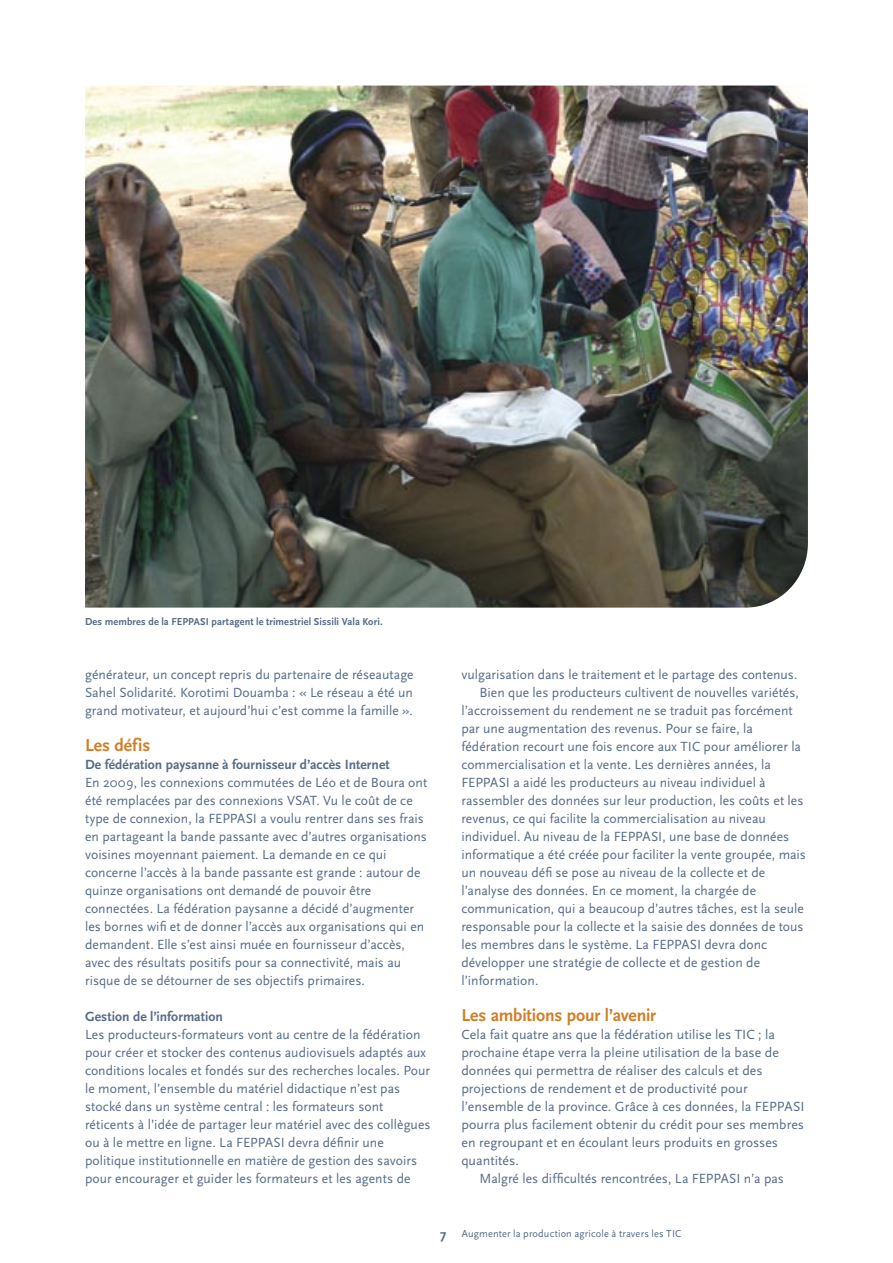
<style>
.page{position:relative;width:893px;height:1263px;background:#fff}
.page>*{position:absolute;margin:0;border:0;box-sizing:border-box;transform-origin:0 0}
.t1{font:700 18px "Scala Sans";letter-spacing:-.01em;color:#d27e26}
.t2{font:13.8px/18px "Scala Sans";letter-spacing:.005em;color:#566b87}
.t3{font:700 13.8px "Scala Sans";color:#566b87}
.t4{font:700 10.5px "Scala Sans";letter-spacing:.01em;color:#566b87}
.t5{font:10.5px "Scala Sans";letter-spacing:.015em;color:#566b87}
.s1{font-weight:700;font-size:13.8px}
</style>
<div class="page">
<img style="left:85px;top:86px;width:723px;height:522px">
<p class="t4" style="left:85px;top:616px;width:299px">Des membres de la FEPPASI partagent le trimestriel Sissili Vala Kori.</p>
<p class="t2" style="left:85px;top:666px;width:330px;text-align:justify">générateur, un concept repris du partenaire de réseautage Sahel Solidarité. Korotimi Douamba : « Le réseau a été un grand motivateur, et aujourd’hui c’est comme la famille ».</p>
<h1 class="t1" style="left:85px;top:736px;width:67px">Les défis</h1>
<p class="t3" style="left:85px;top:757px;width:306px">De fédération paysanne à fournisseur d’accès Internet</p>
<p class="t2" style="left:85px;top:774px;width:344px">En 2009, les connexions commutées de Léo et de Boura ont été remplacées par des connexions VSAT. Vu le coût de ce type de connexion, la FEPPASI a voulu rentrer dans ses frais en partageant la bande passante avec d’autres organisations voisines moyennant paiement. La demande en ce qui concerne l’accès à la bande passante est grande : autour de quinze organisations ont demandé de pouvoir être connectées. La fédération paysanne a décidé d’augmenter les bornes wifi et de donner l’accès aux organisations qui en demandent. Elle s’est ainsi muée en fournisseur d’accès, avec des résultats positifs pour sa connectivité, mais au risque de se détourner de ses objectifs primaires.</p>
<p class="t3" style="left:85px;top:1009px;width:139px">Gestion de l’information</p>
<p class="t2" style="left:85px;top:1026px;width:347px">Les producteurs-formateurs vont au centre de la fédération pour créer et stocker des contenus audiovisuels adaptés aux conditions locales et fondés sur des recherches locales. Pour le moment, l’ensemble du matériel didactique n’est pas stocké dans un système central : les formateurs sont réticents à l’idée de partager leur matériel avec des collègues ou à le mettre en ligne. La FEPPASI devra définir une politique institutionnelle en matière de gestion des savoirs pour encourager et guider les formateurs et les agents de</p>
<p class="t2" style="left:461px;top:666px;width:338px">vulgarisation dans le traitement et le partage des contenus.</p>
<p class="t2" style="left:479px;top:684px;width:321px">Bien que les producteurs cultivent de nouvelles variétés,</p>
<p class="t2" style="left:461px;top:702px;width:333px">l’accroissement du rendement ne se traduit pas forcément</p>
<p class="t2" style="left:461px;top:720px;width:293px">par une augmentation des revenus. Pour se faire, la</p>
<p class="t2" style="left:461px;top:738px;width:341px">fédération recourt une fois encore aux TIC pour améliorer la</p>
<p class="t2" style="left:461px;top:756px;width:311px">commercialisation et la vente. Les dernières années, la</p>
<p class="t2" style="left:461px;top:774px;width:306px">FEPPASI a aidé les producteurs au niveau individuel à</p>
<p class="t2" style="left:461px;top:792px;width:344px">rassembler des données sur leur production, les coûts et les</p>
<p class="t2" style="left:461px;top:810px;width:306px">revenus, ce qui facilite la commercialisation au niveau</p>
<p class="t2" style="left:461px;top:828px;width:329px">individuel. Au niveau de la FEPPASI, une base de données</p>
<p class="t2" style="left:461px;top:846px;width:346px">informatique a été créée pour faciliter la vente groupée, mais</p>
<p class="t2" style="left:461px;top:864px;width:305px">un nouveau défi se pose au niveau de la collecte et de</p>
<p class="t2" style="left:461px;top:882px;width:296px">l’analyse des données. En ce moment, la chargée de</p>
<p class="t2" style="left:461px;top:900px;width:344px">communication, qui a beaucoup d’autres tâches, est la seule</p>
<p class="t2" style="left:461px;top:918px;width:344px">responsable pour la collecte et la saisie des données de tous</p>
<p class="t2" style="left:461px;top:936px;width:307px">les membres dans le système. La FEPPASI devra donc</p>
<p class="t2" style="left:461px;top:954px;width:300px">développer une stratégie de collecte et de gestion de</p>
<p class="t2" style="left:461px;top:972px;width:79px">l’information.</p>
<h1 class="t1" style="left:461px;top:1006px;width:196px">Les ambitions pour l’avenir</h1>
<p class="t2" style="left:461px;top:1026px;width:345px">Cela fait quatre ans que la fédération utilise les TIC ; la prochaine étape verra la pleine utilisation de la base de données qui permettra de réaliser des calculs et des projections de rendement et de productivité pour l’ensemble de la province. Grâce à ces données, la FEPPASI pourra plus facilement obtenir du crédit pour ses membres en regroupant et en écoulant leurs produits en grosses quantités.</p>
<p class="t2" style="left:479px;top:1170px;width:306px">Malgré les difficultés rencontrées, La FEPPASI n’a pas</p>
<p class="t5" style="left:440px;top:1228px;width:243px"><span class="s1">7</span> Augmenter la production agricole à travers les TIC</p>
</div>
